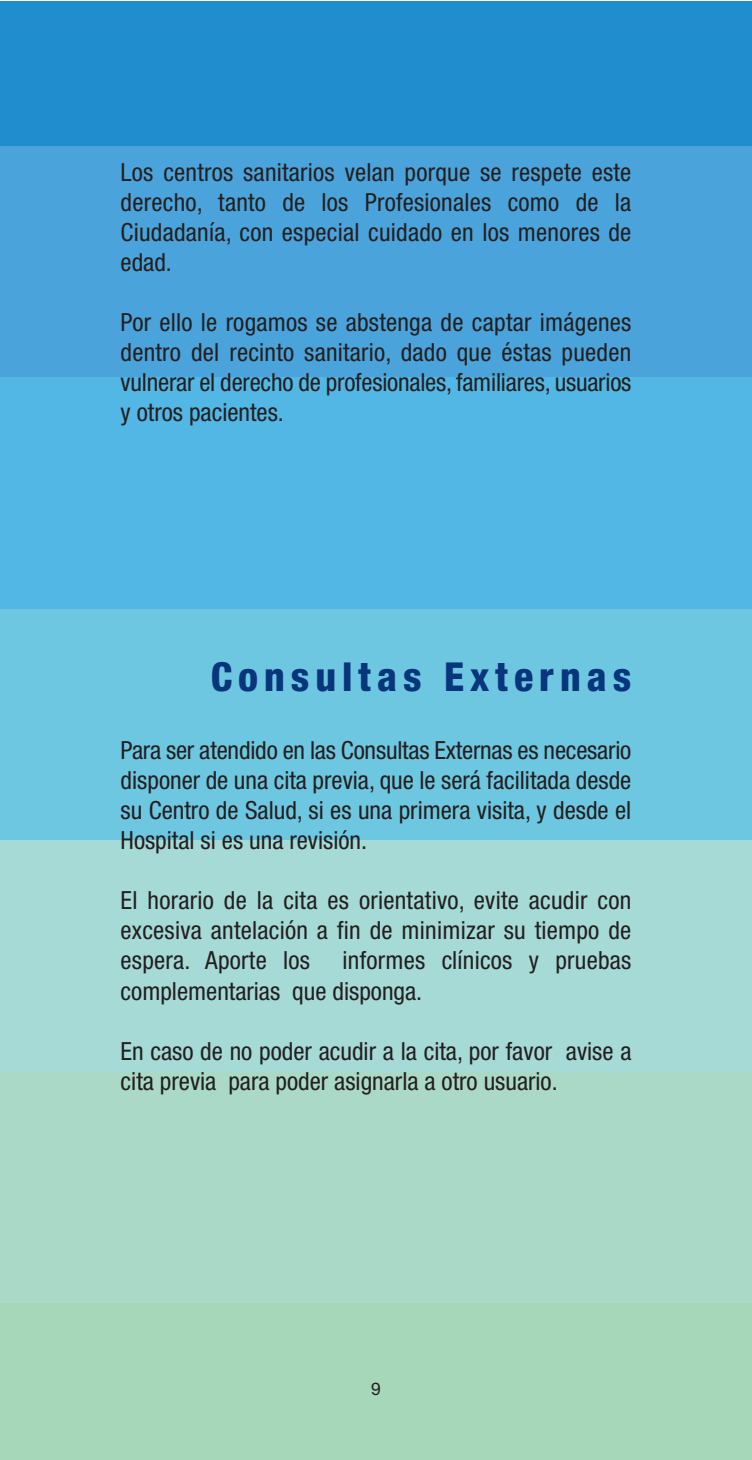
<style>
.page{position:relative;width:752px;height:1460px;background:#fff}
.page>*{position:absolute;margin:0;border:0;box-sizing:border-box;transform-origin:0 0}
.t1{font:800 condensed 40px "Helvetica Neue";letter-spacing:.15em;color:#08357c}
.t2{font:condensed 25px/30px "Helvetica Neue";color:#231f20;text-align:justify}
.t3{font:17.5px "Helvetica Neue";color:#231f20}
</style>
<div class="page">
<div style="left:21px;top:1303px;width:730px;height:157px;background:#a7d7b9"></div>
<div style="left:21px;top:1071px;width:730px;height:232px;background:#aadac7"></div>
<div style="left:21px;top:840px;width:730px;height:231px;background:#a6dad6"></div>
<div style="left:21px;top:608px;width:730px;height:232px;background:#6ec7e1"></div>
<div style="left:21px;top:377px;width:730px;height:231px;background:#52b7e4"></div>
<div style="left:21px;top:146px;width:730px;height:231px;background:#4aa4db"></div>
<div style="left:21px;top:1px;width:730px;height:145px;background:#208ece"></div>
<div style="left:0;top:1303px;width:21px;height:157px;background:#a7d7b9"></div>
<div style="left:0;top:1071px;width:21px;height:232px;background:#aadac7"></div>
<div style="left:0;top:840px;width:21px;height:231px;background:#a6dad6"></div>
<div style="left:0;top:608px;width:21px;height:232px;background:#6ec7e1"></div>
<div style="left:0;top:377px;width:21px;height:231px;background:#52b7e4"></div>
<div style="left:0;top:146px;width:21px;height:231px;background:#4aa4db"></div>
<div style="left:0;top:1px;width:21px;height:145px;background:#208ece"></div>
<p class="t2" style="left:120px;top:159px;width:512px">Los centros sanitarios velan porque se respete este derecho, tanto de los Profesionales como de la Ciudadanía, con especial cuidado en los menores de edad.</p>
<p class="t2" style="left:120px;top:309px;width:512px">Por ello le rogamos se abstenga de captar imágenes dentro del recinto sanitario, dado que éstas pueden vulnerar el derecho de profesionales, familiares, usuarios y otros pacientes.</p>
<h1 class="t1" style="left:210px;top:663px;width:422px">Consultas Externas</h1>
<p class="t2" style="left:120px;top:738px;width:512px">Para ser atendido en las Consultas Externas es necesario disponer de una cita previa, que le será facilitada desde su Centro de Salud, si es una primera visita, y desde el Hospital si es una revisión.</p>
<p class="t2" style="left:120px;top:888px;width:512px">El horario de la cita es orientativo, evite acudir con excesiva antelación a fin de minimizar su tiempo de espera. Aporte los</p>
<p class="t2" style="left:120px;top:948px;width:512px;text-indent:222px">informes clínicos y pruebas complementarias que disponga.</p>
<p class="t2" style="left:120px;top:1038px;width:512px">En caso de no poder acudir a la cita, por favor avise a cita previa para poder asignarla a otro usuario.</p>
<p class="t3" style="left:371px;top:1382px;width:11px">9</p>
</div>
